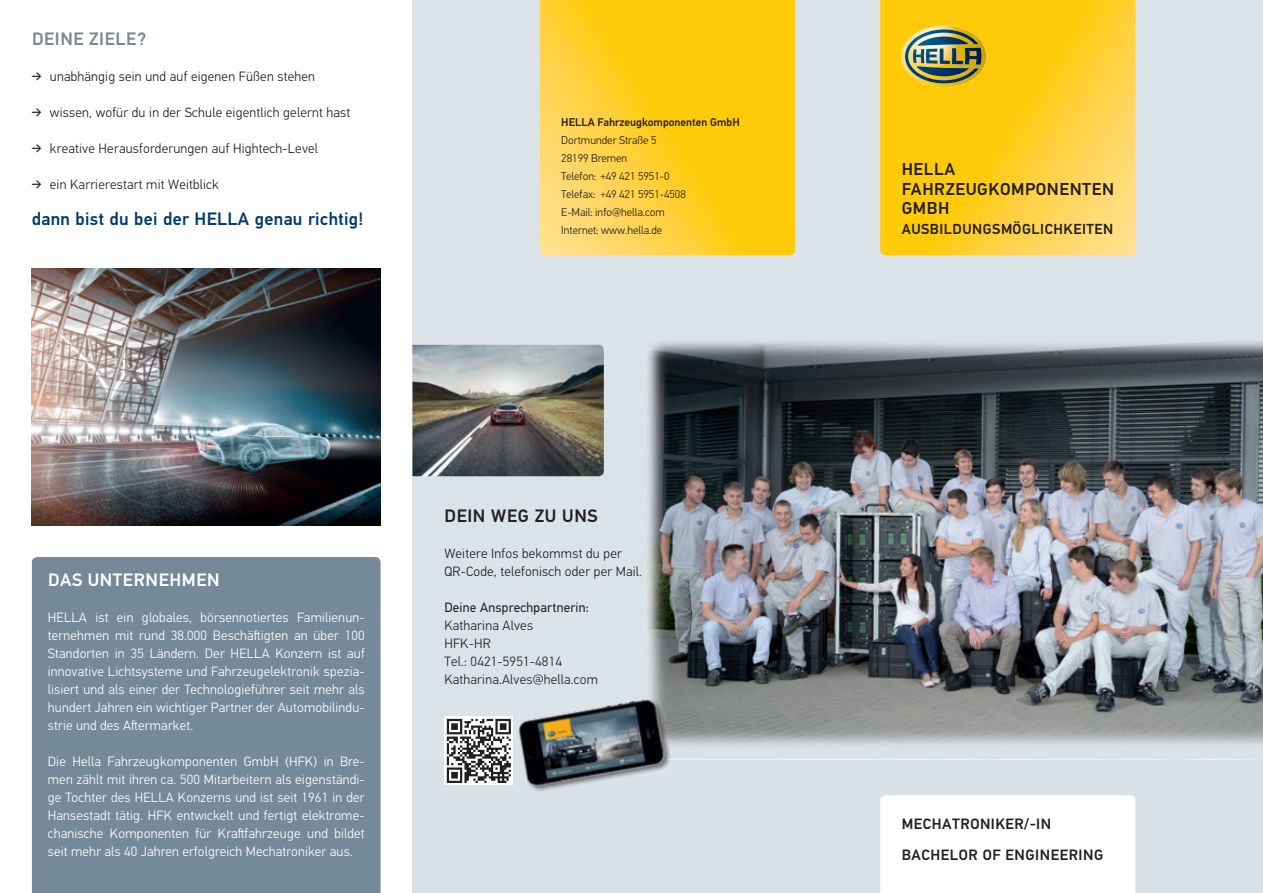
<style>
.page{position:relative;width:1263px;height:893px;background:#fff}
.page>*{position:absolute;margin:0;border:0;box-sizing:border-box;transform-origin:0 0}
.t1{font:500 18px "Hella DIN Universal";letter-spacing:.015em;color:#003b6e}
.t2{font:500 18px "Hella DIN Universal";letter-spacing:.035em;color:#fff}
.t3{font:500 18px "Hella DIN Universal";letter-spacing:.035em;color:#231f20}
.t4{font:500 18px "Hella DIN Universal";letter-spacing:.035em;color:#748a98}
.t5{font:500 17.25px/19.5px "Hella DIN Universal";letter-spacing:.035em;color:#231f20}
._4__Bildlegende{font:500 15px "Hella DIN Universal";letter-spacing:.035em;color:#231f20}
.t6{font:500 14.55px "Hella DIN Universal";letter-spacing:.035em;color:#231f20}
.t7{font:300 13.5px/18px "Hella DIN Universal";letter-spacing:.015em;color:#fff;text-align:justify}
.t8{font:300 13.5px "Hella DIN Universal";letter-spacing:.015em;color:#231f20}
.t9{font:13.5px "Hella DIN Universal";letter-spacing:.015em;color:#231f20}
.t10{font:300 11.25px "Hella DIN Universal";color:#231f20}
.t11{font:500 11.25px "Hella DIN Universal";color:#231f20}
</style>
<div class="page">
<div style="left:412px;top:0;width:851px;height:893px;background:#dae1e7"></div>
<img style="left:412px;top:0;width:851px;height:759px">
<svg style="left:880px;top:0;width:255px;height:255px;background:#fece29"></svg>
<img style="left:976px;top:26px;width:10px;height:61px">
<img style="left:901px;top:36px;width:4px;height:41px">
<img style="left:948px;top:83px;width:28px;height:4px">
<svg style="left:912px;top:83px;width:36px;height:4px"></svg>
<img style="left:912px;top:26px;width:64px;height:3px">
<img style="left:981px;top:36px;width:5px;height:41px">
<img style="left:905px;top:29px;width:76px;height:54px">
<svg style="left:540px;top:0;width:255px;height:255px;background:#fece27"></svg>
<div style="left:880px;top:795px;width:255px;height:98px;background:#fff"></div>
<img style="left:412px;top:345px;width:192px;height:131px">
<img style="left:514px;top:697px;width:157px;height:94px">
<div style="left:445px;top:717px;width:68px;height:68px;background:linear-gradient(to right,#fff,#fff)"></div>
<svg style="left:447px;top:719px;width:64px;height:64px;background:#8d8b8b"></svg>
<img style="left:32px;top:269px;width:349px;height:256px">
<div style="left:32px;top:557px;width:349px;height:336px;background:#748a98"></div>
<p class="t4" style="left:32px;top:28px;width:116px">DEINE ZIELE?</p>
<p class="t8" style="left:32px;top:69px;width:285px">➔ unabhängig sein und auf eigenen Füßen stehen</p>
<p class="t8" style="left:32px;top:105px;width:320px">➔ wissen, wofür du in der Schule eigentlich gelernt hast</p>
<p class="t8" style="left:32px;top:141px;width:288px">➔ kreative Herausforderungen auf Hightech-Level</p>
<p class="t8" style="left:32px;top:177px;width:188px">➔ ein Karrierestart mit Weitblick</p>
<p class="t1" style="left:32px;top:208px;width:333px">dann bist du bei der HELLA genau richtig!</p>
<p class="t11" style="left:561px;top:115px;width:180px">HELLA Fahrzeugkomponenten GmbH</p>
<p class="t10" style="left:561px;top:133px;width:97px">Dortmunder Straße 5</p>
<p class="t10" style="left:561px;top:151px;width:67px">28199 Bremen</p>
<p class="t10" style="left:561px;top:169px;width:110px">Telefon: +49 421 5951-0</p>
<p class="t10" style="left:561px;top:187px;width:126px">Telefax: +49 421 5951-4508</p>
<p class="t10" style="left:561px;top:205px;width:105px">E-Mail: info@hella.com</p>
<p class="t10" style="left:561px;top:223px;width:103px">Internet: www.hella.de</p>
<p class="t2" style="left:48px;top:569px;width:173px">DAS UNTERNEHMEN</p>
<p class="t7" style="left:48px;top:610px;width:318px">HELLA ist ein globales, börsennotiertes Familienun&shy;ternehmen mit rund 38.000 Beschäftigten an über 100<br>Standorten in 35 Ländern. Der HELLA Konzern ist auf innovative Lichtsysteme und Fahrzeugelektronik spezia&shy;lisiert und als einer der Technologieführer seit mehr als hundert Jahren ein wichtiger Partner der Automobilindu&shy;strie und des Aftermarket.</p>
<p class="t7" style="left:48px;top:754px;width:318px">Die Hella Fahrzeugkomponenten GmbH (HFK) in Bre&shy;men zählt mit ihren ca. 500 Mitarbeitern als eigenständi&shy;ge Tochter des HELLA Konzerns und ist seit 1961 in der Hansestadt tätig. HFK entwickelt und fertigt elektrome&shy;chanische Komponenten für Kraftfahrzeuge und bildet seit mehr als 40 Jahren erfolgreich Mechatroniker aus.</p>
<p class="t3" style="left:445px;top:504px;width:155px">DEIN WEG ZU UNS</p>
<p class="t8" style="left:444px;top:545px;width:179px">Weitere Infos bekommst du per</p>
<p class="t8" style="left:444px;top:563px;width:199px">QR-Code, telefonisch oder per Mail.</p>
<p class="t9" style="left:444px;top:599px;width:146px">Deine Ansprechpartnerin:</p>
<p class="t8" style="left:444px;top:617px;width:90px">Katharina Alves</p>
<p class="t8" style="left:444px;top:635px;width:48px">HFK-HR</p>
<p class="t8" style="left:444px;top:653px;width:119px">Tel.: 0421-5951-4814</p>
<p class="t8" style="left:444px;top:671px;width:155px">Katharina.Alves@hella.com</p>
<p class="t5" style="left:902px;top:161px;width:214px">HELLA<br>FAHRZEUGKOMPONENTEN<br>GMBH</p>
<p class="t6" style="left:902px;top:220px;width:213px">AUSBILDUNGSMÖGLICHKEITEN</p>
<p class="_4__Bildlegende" style="left:902px;top:814px;width:151px">MECHATRONIKER/-IN</p>
<p class="_4__Bildlegende" style="left:902px;top:846px;width:203px">BACHELOR OF ENGINEERING</p>
</div>
